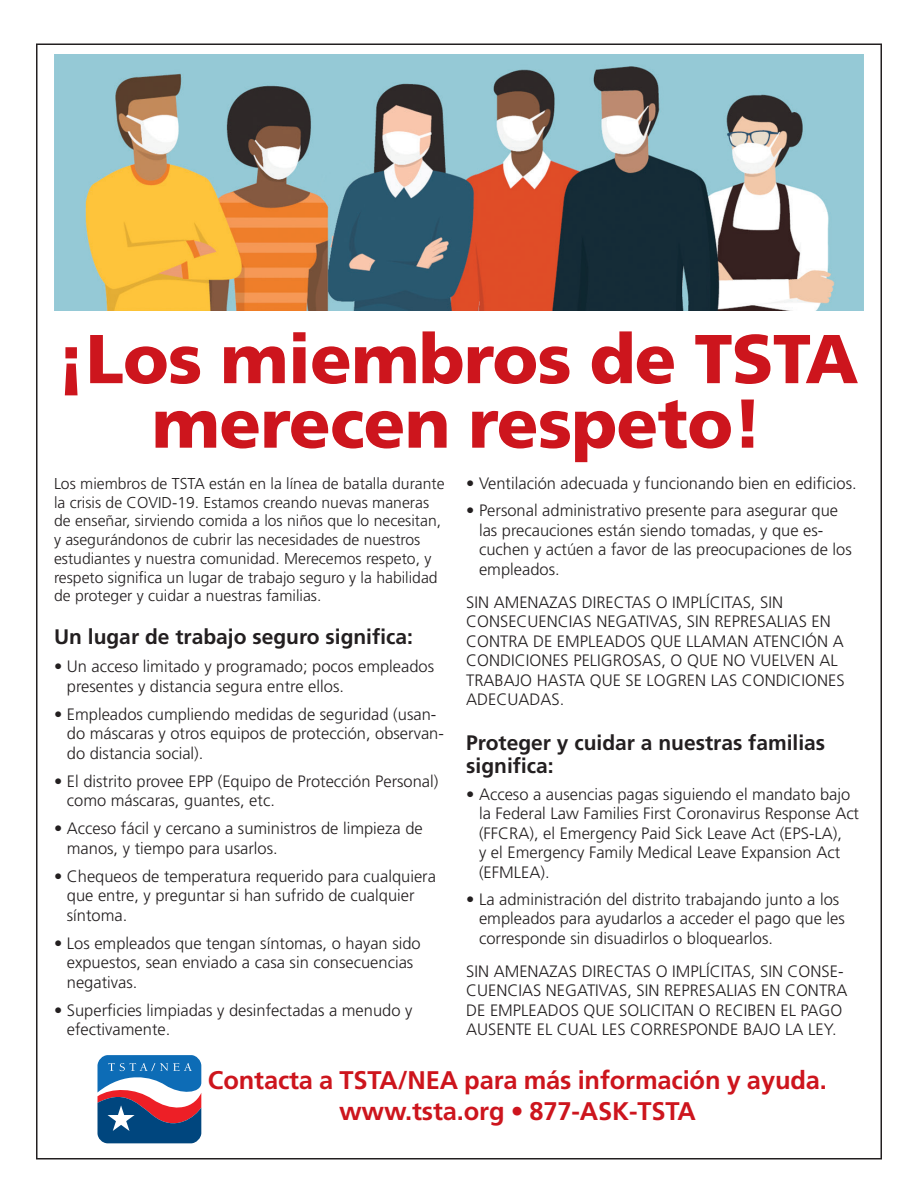
<style>
.page{position:relative;width:918px;height:1188px;background:#fff}
.page>*{position:absolute;margin:0;border:0;box-sizing:border-box;transform-origin:0 0}
.t1{font:900 69px/64.5px "Frutiger";letter-spacing:-.01em;color:#cd151d;text-align:center}
.t2{font:700 25.5px/31.5px "Frutiger";letter-spacing:-.005em;color:#cd151d;text-align:center}
.t3{font:700 21px/22.5px "Frutiger";color:#231f20}
.t4{font:300 16.5px/19.5px "Frutiger";color:#231f20}
.t5{font:300 15.75px/18.8px "Frutiger";color:#231f20}
</style>
<div class="page">
<img style="left:54px;top:54px;width:810px;height:256px">
<svg style="left:98px;top:1055px;width:103px;height:88px"></svg>
<h1 class="t1" style="left:56px;top:327px;width:804px">¡Los miembros de TSTA merecen respeto!</h1>
<p class="t5" style="left:54px;top:474px;width:392px">Los miembros de TSTA están en la línea de batalla durante la crisis de COVID-19. Estamos creando nuevas maneras de enseñar, sirviendo comida a los niños que lo necesitan, y asegurándonos de cubrir las necesidades de nuestros estudiantes y nuestra comunidad. Merecemos respeto, y respeto significa un lugar de trabajo seguro y la habilidad de proteger y cuidar a nuestras familias.</p>
<p class="t3" style="left:54px;top:626px;width:361px">Un lugar de trabajo seguro significa:</p>
<p class="t4" style="left:67px;top:657px;width:369px;text-indent:-13px">• Un acceso limitado y programado; pocos empleados presentes y distancia segura entre ellos.</p>
<p class="t4" style="left:67px;top:705px;width:379px;text-indent:-13px">• Empleados cumpliendo medidas de seguridad (usan&shy;do máscaras y otros equipos de protección, observan&shy;do distancia social).</p>
<p class="t4" style="left:67px;top:771px;width:373px;text-indent:-13px">• El distrito provee EPP (Equipo de Protección Personal) como máscaras, guantes, etc.</p>
<p class="t4" style="left:67px;top:819px;width:357px;text-indent:-13px">• Acceso fácil y cercano a suministros de limpieza de manos, y tiempo para usarlos.</p>
<p class="t4" style="left:67px;top:866px;width:371px;text-indent:-13px">• Chequeos de temperatura requerido para cualquiera que entre, y preguntar si han sufrido de cualquier síntoma.</p>
<p class="t4" style="left:67px;top:933px;width:355px;text-indent:-13px">• Los empleados que tengan síntomas, o hayan sido expuestos, sean enviado a casa sin consecuencias negativas.</p>
<p class="t4" style="left:67px;top:1000px;width:347px;text-indent:-13px">• Superficies limpiadas y desinfectadas a menudo y efectivamente.</p>
<p class="t4" style="left:466px;top:474px;width:392px">• Ventilación adecuada y funcionando bien en edificios.</p>
<p class="t4" style="left:479px;top:501px;width:374px;text-indent:-13px">• Personal administrativo presente para asegurar que las precauciones están siendo tomadas, y que es&shy;cuchen y actúen a favor de las preocupaciones de los empleados.</p>
<p class="t4" style="left:466px;top:593px;width:380px">SIN AMENAZAS DIRECTAS O IMPLÍCITAS, SIN CONSECUENCIAS NEGATIVAS, SIN REPRESALIAS EN CONTRA DE EMPLEADOS QUE LLAMAN ATENCIÓN A CONDICIONES PELIGROSAS, O QUE NO VUELVEN AL TRABAJO HASTA QUE SE LOGREN LAS CONDICIONES ADECUADAS.</p>
<p class="t3" style="left:466px;top:732px;width:361px">Proteger y cuidar a nuestras familias significa:</p>
<p class="t4" style="left:479px;top:784px;width:382px;text-indent:-13px">• Acceso a ausencias pagas siguiendo el mandato bajo la Federal Law Families First Coronavirus Response Act (FFCRA), el Emergency Paid Sick Leave Act (EPS-LA),<br>y el Emergency Family Medical Leave Expansion Act (EFMLEA).</p>
<p class="t4" style="left:479px;top:889px;width:367px;text-indent:-13px">• La administración del distrito trabajando junto a los empleados para ayudarlos a acceder el pago que les corresponde sin disuadirlos o bloquearlos.</p>
<p class="t4" style="left:466px;top:961px;width:383px">SIN AMENAZAS DIRECTAS O IMPLÍCITAS, SIN CONSE-CUENCIAS NEGATIVAS, SIN REPRESALIAS EN CONTRA DE EMPLEADOS QUE SOLICITAN O RECIBEN EL PAGO AUSENTE EL CUAL LES CORRESPONDE BAJO LA LEY.</p>
<h2 class="t2" style="left:208px;top:1064px;width:621px">Contacta a TSTA/NEA para más información y ayuda. www.tsta.org • 877-ASK-TSTA</h2>
</div>
